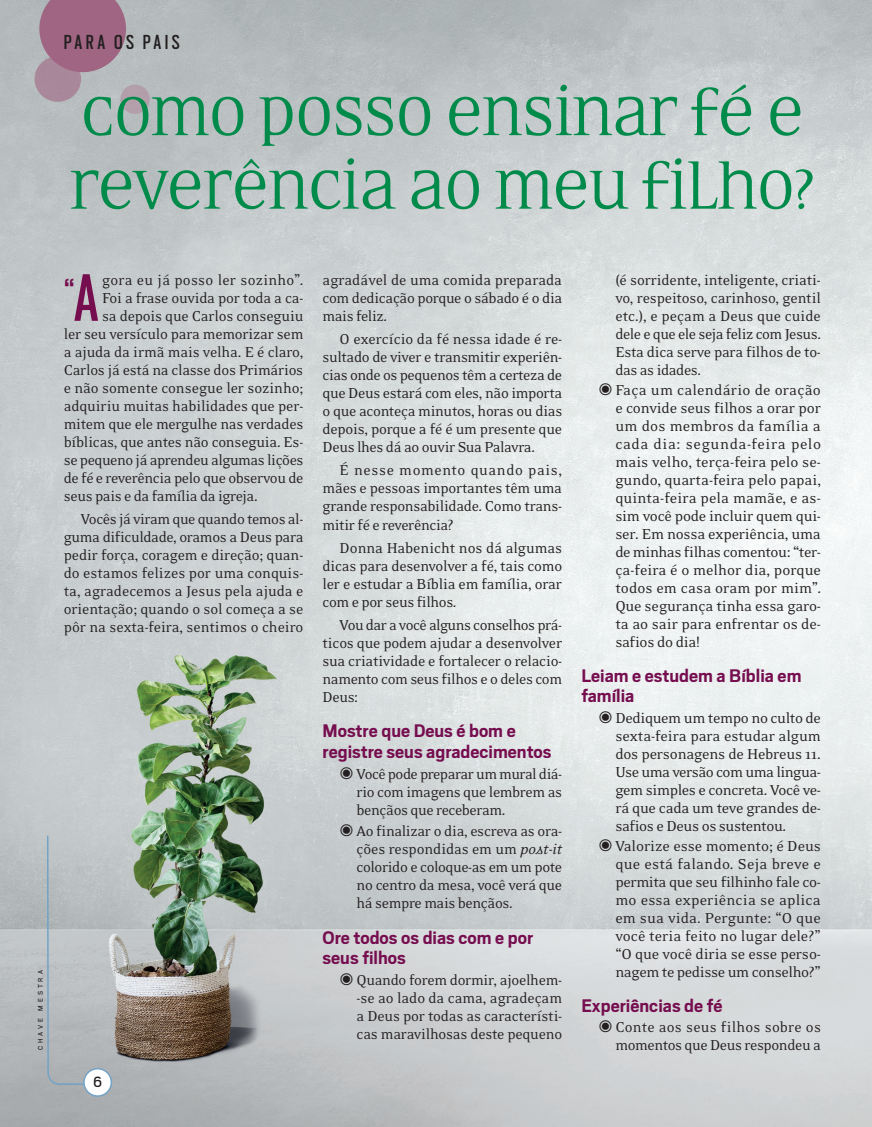
<style>
.page{position:relative;width:872px;height:1127px;background:#fff}
.page>*{position:absolute;margin:0;border:0;box-sizing:border-box;transform-origin:0 0}
.Títulos{font:63px/73.5px "Eidetic Neo Omni";letter-spacing:-.04em;color:#008b4b}
.t1{font:40.35px "Scout Condensed";color:#750d4f}
.t2{font:22.5px "Scout Condensed";letter-spacing:.155em;color:#231f20}
.Subtítulos{font:700 20.25px/20.2px "Scout";color:#750d4f}
.Listado{font:16.5px/18px "Eidetic Neo";letter-spacing:-.02em;color:#231f20;text-align:justify}
.Listado-2{font:16.5px "Eidetic Neo";letter-spacing:.015em;color:#231f20}
.t3{font:16.5px "Scout";color:#231f20}
.t4{font:7.5px "Scout";letter-spacing:.4em;color:#231f20}
.s1{font-size:73.95px}
.s2{font-style:italic}
</style>
<div class="page">
<img style="left:0;top:0;width:872px;height:1127px">
<svg style="left:46px;top:834px;width:53px;height:251px;background:#b6bcbf"></svg>
<div style="left:84px;top:1068px;width:27px;height:28px;background:#fff;border-radius:50%"></div>
<div style="left:83px;top:1068px;width:29px;height:29px;border:2px solid #73a3c6;border-radius:50%"></div>
<svg style="left:39px;top:0;width:87px;height:72px;background:#a17089"></svg>
<svg style="left:35px;top:56px;width:46px;height:46px;background:#a68396"></svg>
<div style="left:120px;top:85px;width:30px;height:29px;background:#b29fab;border-radius:50%"></div>
<p class="t2" style="left:64px;top:32px;width:117px">PARA OS PAIS</p>
<p class="Títulos" style="left:69px;top:79px;width:748px">Como posso ensinar fé e reverência ao meu filho?</p>
<p class="t4" style="left:37px;top:1050px;width:82px;rotate:-90deg">CHAVE MESTRA</p>
<p class="t1" style="left:64px;top:272px;width:36px">“<span class="s1">A</span></p>
<p class="Listado-2" style="left:102px;top:272px;width:203px">gora eu já posso ler sozinho”.</p>
<p class="Listado" style="left:102px;top:289px;width:203px">Foi a frase ouvida por toda a ca-</p>
<p class="Listado" style="left:102px;top:307px;width:203px">sa depois que Carlos conseguiu</p>
<p class="Listado" style="left:64px;top:325px;width:241px">ler seu versículo para memorizar sem</p>
<p class="Listado" style="left:64px;top:343px;width:241px">a ajuda da irmã mais velha. E é claro,</p>
<p class="Listado" style="left:64px;top:361px;width:241px">Carlos já está na classe dos Primários</p>
<p class="Listado" style="left:64px;top:379px;width:241px">e não somente consegue ler sozinho;</p>
<p class="Listado" style="left:64px;top:397px;width:241px">adquiriu muitas habilidades que per-</p>
<p class="Listado" style="left:64px;top:415px;width:241px">mitem que ele mergulhe nas verdades</p>
<p class="Listado" style="left:64px;top:433px;width:241px">bíblicas, que antes não conseguia. Es-</p>
<p class="Listado" style="left:64px;top:451px;width:241px">se pequeno já aprendeu algumas lições</p>
<p class="Listado" style="left:64px;top:469px;width:241px">de fé e reverência pelo que observou de</p>
<p class="Listado" style="left:64px;top:487px;width:195px">seus pais e da família da igreja.</p>
<p class="Listado" style="left:64px;top:511px;width:241px;text-indent:17px">Vocês já viram que quando temos al&shy;guma dificuldade, oramos a Deus para pedir força, coragem e direção; quan&shy;do estamos felizes por uma conquis&shy;ta, agradecemos a Jesus pela ajuda e orientação; quando o sol começa a se pôr na sexta-feira, sentimos o cheiro</p>
<p class="t3" style="left:93px;top:1074px;width:11px">6</p>
<p class="Listado" style="left:322px;top:271px;width:241px">agradável de uma comida preparada com dedicação porque o sábado é o dia mais feliz.</p>
<p class="Listado" style="left:322px;top:331px;width:241px;text-indent:17px">O exercício da fé nessa idade é re&shy;sultado de viver e transmitir experiên&shy;cias onde os pequenos têm a certeza de que Deus estará com eles, não importa o que aconteça minutos, horas ou dias depois, porque a fé é um presente que Deus lhes dá ao ouvir Sua Palavra.</p>
<p class="Listado" style="left:322px;top:462px;width:241px;text-indent:17px">É nesse momento quando pais, mães e pessoas importantes têm uma grande responsabilidade. Como trans&shy;mitir fé e reverência?</p>
<p class="Listado" style="left:322px;top:539px;width:241px;text-indent:17px">Donna Habenicht nos dá algumas dicas para desenvolver a fé, tais como ler e estudar a Bíblia em família, orar com e por seus filhos.</p>
<p class="Listado" style="left:322px;top:616px;width:241px;text-indent:17px">Vou dar a você alguns conselhos prá&shy;ticos que podem ajudar a desenvolver sua criatividade e fortalecer o relacio&shy;namento com seus filhos e o deles com Deus:</p>
<p class="Subtítulos" style="left:322px;top:721px;width:230px">Mostre que Deus é bom e registre seus agradecimentos</p>
<p class="Listado" style="left:356px;top:765px;width:207px;text-indent:-17px">◉ Você pode preparar um mural diá&shy;rio com imagens que lembrem as bençãos que receberam.</p>
<p class="Listado" style="left:356px;top:823px;width:207px;text-indent:-17px">◉ Ao finalizar o dia, escreva as ora&shy;ções respondidas em um <span class="s2">post-it </span>colorido e coloque-as em um pote no centro da mesa, você verá que há sempre mais bençãos.</p>
<p class="Subtítulos" style="left:322px;top:927px;width:212px">Ore todos os dias com e por seus filhos</p>
<p class="Listado" style="left:356px;top:971px;width:207px;text-indent:-17px">◉ Quando forem dormir, ajoelhem--se ao lado da cama, agradeçam a Deus por todas as característi&shy;cas maravilhosas deste pequeno</p>
<p class="Listado" style="left:615px;top:271px;width:207px">(é sorridente, inteligente, criati&shy;vo, respeitoso, carinhoso, gentil etc.), e peçam a Deus que cuide dele e que ele seja feliz com Jesus.<br>Esta dica serve para filhos de to&shy;das as idades.</p>
<p class="Listado" style="left:615px;top:381px;width:207px;text-indent:-17px">◉ Faça um calendário de oração e convide seus filhos a orar por um dos membros da família a cada dia: segunda-feira pelo mais velho, terça-feira pelo se&shy;gundo, quarta-feira pelo papai, quinta-feira pela mamãe, e as&shy;sim você pode incluir quem qui&shy;ser. Em nossa experiência, uma de minhas filhas comentou: “ter&shy;ça-feira é o melhor dia, porque todos em casa oram por mim”.<br>Que segurança tinha essa garo&shy;ta ao sair para enfrentar os de&shy;safios do dia!</p>
<p class="Subtítulos" style="left:581px;top:666px;width:222px">Leiam e estudem a Bíblia em família</p>
<p class="Listado" style="left:615px;top:709px;width:207px;text-indent:-17px">◉ Dediquem um tempo no culto de sexta-feira para estudar algum dos personagens de Hebreus 11.<br>Use uma versão com uma lingua&shy;gem simples e concreta. Você ve&shy;rá que cada um teve grandes de&shy;safios e Deus os sustentou.</p>
<p class="Listado" style="left:615px;top:837px;width:207px;text-indent:-17px">◉ Valorize esse momento; é Deus que está falando. Seja breve e permita que seu filhinho fale co&shy;mo essa experiência se aplica em sua vida. Pergunte: “O que você teria feito no lugar dele?” “O que você diria se esse perso&shy;nagem te pedisse um conselho?”</p>
<p class="Subtítulos" style="left:581px;top:996px;width:143px">Experiências de fé</p>
<p class="Listado" style="left:598px;top:1018px;width:224px;text-align:right">◉ Conte aos seus filhos sobre os momentos que Deus respondeu a</p>
</div>
